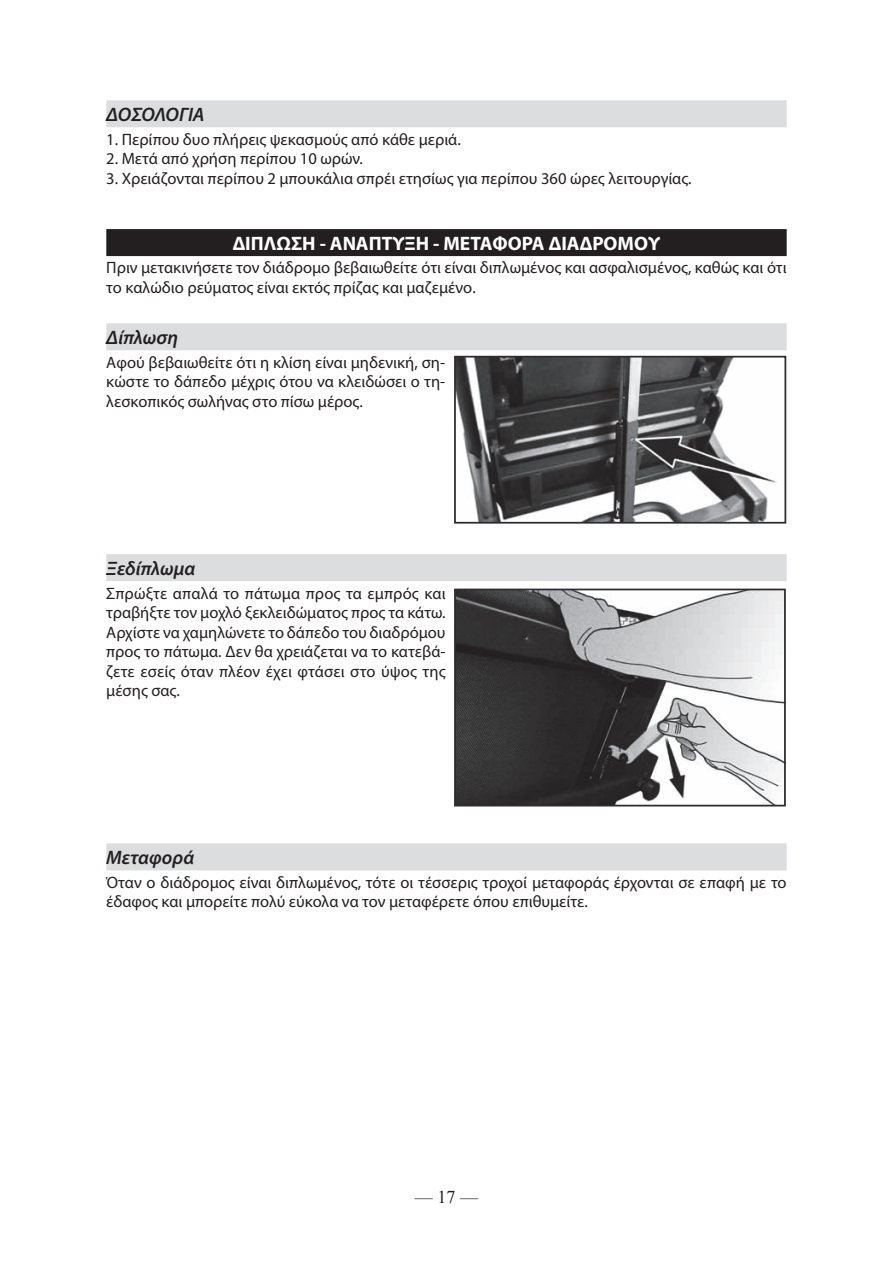
<style>
.page{position:relative;width:893px;height:1263px;background:#fff}
.page>*{position:absolute;margin:0;border:0;box-sizing:border-box;transform-origin:0 0}
.t1{font:700 19.5px "Myriad Pro";color:#fff}
.t2{font:italic 600 19.5px "Myriad Pro";color:#231f20}
.t3{font:18px "Times New Roman";color:#231f20}
.t4{font:16.5px/19.5px "Myriad Pro";color:#231f20}
</style>
<div class="page">
<div style="left:106px;top:100px;width:681px;height:27px;background:#dcdddf"></div>
<div style="left:106px;top:229px;width:681px;height:27px;background:#231f20"></div>
<div style="left:106px;top:323px;width:681px;height:27px;background:#dcdddf"></div>
<div style="left:106px;top:554px;width:681px;height:27px;background:#dcdddf"></div>
<div style="left:106px;top:843px;width:681px;height:27px;background:#dcdddf"></div>
<img style="left:457px;top:592px;width:326px;height:211px">
<div style="left:454px;top:589px;width:332px;height:217px;border:2px solid #302c2e"></div>
<img style="left:457px;top:359px;width:320px;height:162px">
<div style="left:454px;top:356px;width:332px;height:168px;border:2px solid #302c2e"></div>
<p class="t2" style="left:106px;top:102px;width:100px">ΔΟΣΟΛΟΓΙΑ</p>
<p class="t4" style="left:106px;top:129px;width:356px">1. Περίπου δυο πλήρεις ψεκασμούς από κάθε μεριά.</p>
<p class="t4" style="left:106px;top:149px;width:258px">2. Μετά από χρήση περίπου 10 ωρών.</p>
<p class="t4" style="left:106px;top:168px;width:587px">3. Χρειάζονται περίπου 2 μπουκάλια σπρέι ετησίως για περίπου 360 ώρες λειτουργίας.</p>
<p class="t1" style="left:233px;top:230px;width:429px">ΔΙΠΛΩΣΗ - ΑΝΑΠΤΥΞΗ - ΜΕΤΑΦΟΡΑ ΔΙΑΔΡΟΜΟΥ</p>
<p class="t4" style="left:106px;top:258px;width:682px">Πριν μετακινήσετε τον διάδρομο βεβαιωθείτε ότι είναι διπλωμένος και ασφαλισμένος, καθώς και ότι το καλώδιο ρεύματος είναι εκτός πρίζας και μαζεμένο.</p>
<p class="t2" style="left:106px;top:325px;width:74px">Δίπλωση</p>
<p class="t4" style="left:106px;top:352px;width:340px;text-align:justify">Αφού βεβαιωθείτε ότι η κλίση είναι μηδενική, ση&shy;κώστε το δάπεδο μέχρις ότου να κλειδώσει ο τη&shy;λεσκοπικός σωλήνας στο πίσω μέρος.</p>
<p class="t2" style="left:106px;top:556px;width:90px">Ξεδίπλωμα</p>
<p class="t4" style="left:106px;top:583px;width:341px;text-align:justify">Σπρώξτε απαλά το πάτωμα προς τα εμπρός και τραβήξτε τον μοχλό ξεκλειδώματος προς τα κάτω.<br>Αρχίστε να χαμηλώνετε το δάπεδο του διαδρόμου προς το πάτωμα. Δεν θα χρειάζεται να το κατεβά&shy;ζετε εσείς όταν πλέον έχει φτάσει στο ύψος της μέσης σας.</p>
<p class="t2" style="left:106px;top:845px;width:89px">Μεταφορά</p>
<p class="t4" style="left:106px;top:872px;width:682px">Όταν ο διάδρομος είναι διπλωμένος, τότε οι τέσσερις τροχοί μεταφοράς έρχονται σε επαφή με το έδαφος και μπορείτε πολύ εύκολα να τον μεταφέρετε όπου επιθυμείτε.</p>
<p class="t3" style="left:415px;top:1185px;width:64px">— 17 —</p>
</div>
